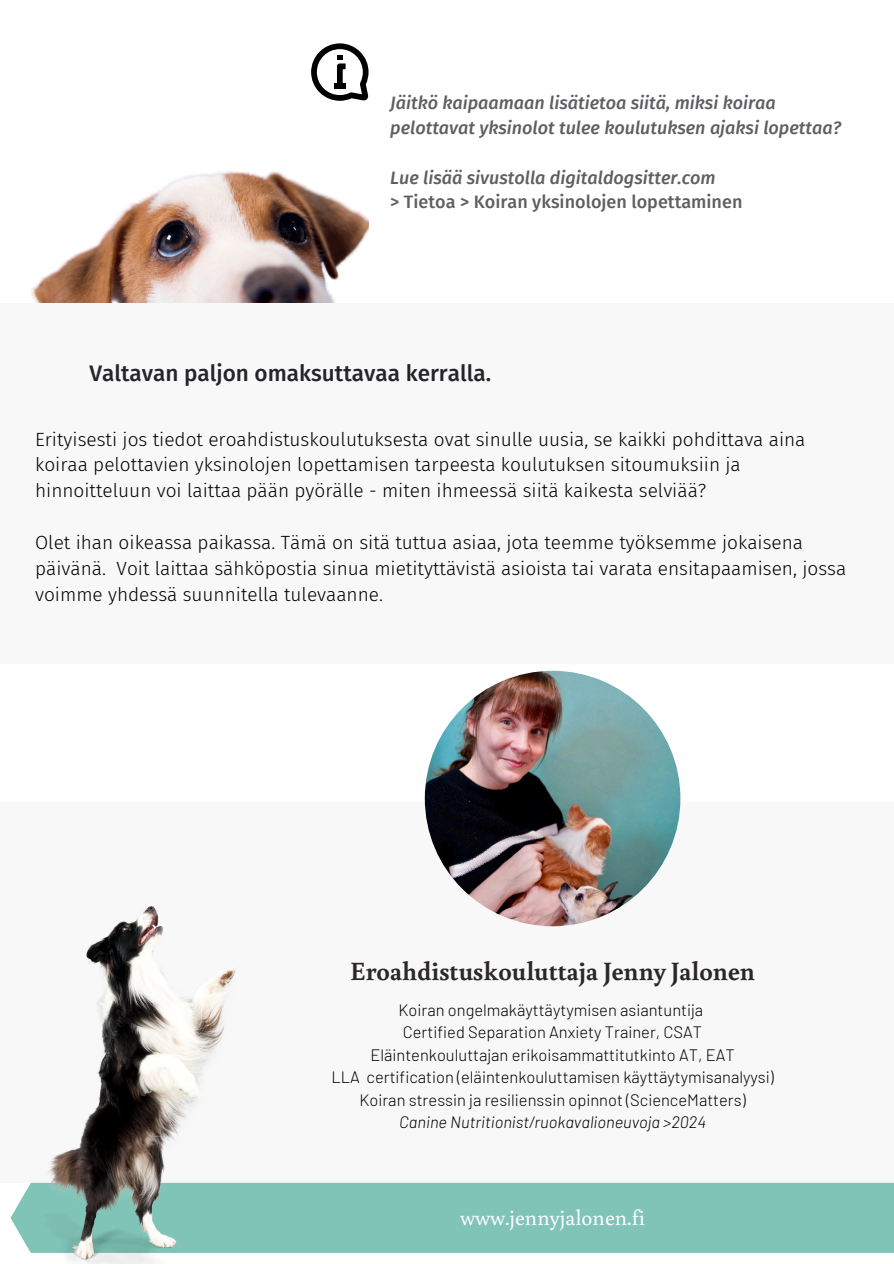
<style>
.page{position:relative;width:894px;height:1264px;background:#fff}
.page>*{position:absolute;margin:0;border:0;box-sizing:border-box;transform-origin:0 0}
.t1{font:700 26.4px "Buenard";color:#2b2726}
.t2{font:500 22.5px "Fira Sans";color:#242429}
.t3{font:21.9px "Buenard";color:#fff}
.t4{font:300 19.05px/25.8px "Fira Sans";color:#000}
.t5{font:italic 500 18px/24.8px "Fira Sans";color:#5f5e62}
.t6{font:300 16.5px "Barlow";color:#000}
.t7{font:italic 300 16.5px "Barlow";color:#000}
.s1{font-style:normal}
</style>
<div class="page">
<div style="left:0;top:802px;width:893px;height:380px;background:#f8f8f8"></div>
<div style="left:11px;top:1182px;width:882px;height:70px;background:#7fc4b7"></div>
<img style="left:24px;top:906px;width:216px;height:357px">
<img style="left:424px;top:670px;width:256px;height:256px;border-radius:50%">
<img style="left:31px;top:171px;width:337px;height:132px">
<div style="left:0;top:303px;width:893px;height:360px;background:#f8f8f8"></div>
<svg style="left:311px;top:43px;width:57px;height:58px"></svg>
<p class="t5" style="left:390px;top:91px;width:452px">Jäitkö kaipaamaan lisätietoa siitä, miksi koiraa pelottavat yksinolot tulee koulutuksen ajaksi lopettaa?</p>
<p class="t5" style="left:390px;top:165px;width:353px">Lue lisää sivustolla digitaldogsitter.com<br><span class="s1">&gt; Tietoa &gt; Koiran yksinolojen lopettaminen</span></p>
<p class="t2" style="left:89px;top:360px;width:403px">Valtavan paljon omaksuttavaa kerralla.</p>
<p class="t4" style="left:35px;top:426px;width:771px">Erityisesti jos tiedot eroahdistuskoulutuksesta ovat sinulle uusia, se kaikki pohdittava aina koiraa pelottavien yksinolojen lopettamisen tarpeesta koulutuksen sitoumuksiin ja hinnoitteluun voi laittaa pään pyörälle - miten ihmeessä siitä kaikesta selviää?</p>
<p class="t4" style="left:35px;top:530px;width:812px">Olet ihan oikeassa paikassa. Tämä on sitä tuttua asiaa, jota teemme työksemme jokaisena päivänä. Voit laittaa sähköpostia sinua mietityttävistä asioista tai varata ensitapaamisen, jossa voimme yhdessä suunnitella tulevaanne.</p>
<h4 class="t1" style="left:350px;top:952px;width:406px">Eroahdistuskouluttaja Jenny Jalonen</h4>
<h2 class="t6" style="left:398px;top:999px;width:306px">Koiran ongelmakäyttäytymisen asiantuntija</h2>
<h5 class="t6" style="left:403px;top:1021px;width:301px">Certified Separation Anxiety Trainer, CSAT</h5>
<h5 class="t6" style="left:370px;top:1044px;width:366px">Eläintenkouluttajan erikoisammattitutkinto AT, EAT</h5>
<p class="t6" style="left:331px;top:1066px;width:443px">LLA certification (eläintenkouluttamisen käyttäytymisanalyysi)</p>
<h1 class="t6" style="left:359px;top:1089px;width:387px">Koiran stressin ja resilienssin opinnot (ScienceMatters)</h1>
<p class="t7" style="left:399px;top:1111px;width:308px">Canine Nutritionist/ruokavalioneuvoja &gt;2024</p>
<p class="t3" style="left:460px;top:1202px;width:186px">www.jennyjalonen.fi</p>
</div>
